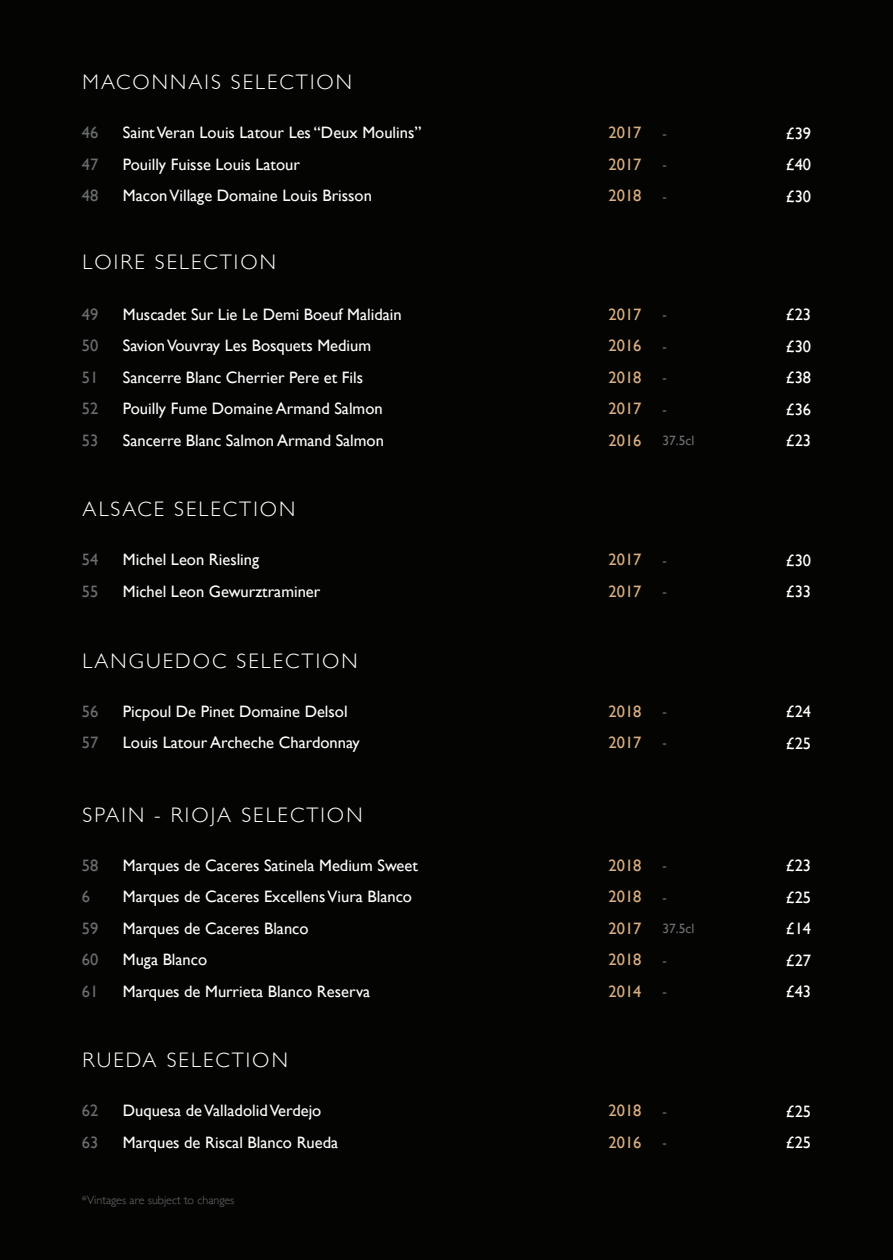
<style>
.page{position:relative;width:893px;height:1260px;background:#fff}
.page>*{position:absolute;margin:0;border:0;box-sizing:border-box;transform-origin:0 0}
.t1{font:300 21px "Gill Sans";letter-spacing:.1em;color:#fff}
.t2{font:16.5px/31.5px "Gill Sans";color:#fff}
.t3{font:16.5px/31.5px "Gill Sans";color:#dbaf81;text-align:justify}
.t4{font:16.5px/31.5px "Gill Sans";color:#6c6d70}
.t5{font:13.5px "Gill Sans";color:#6c6d70}
.t6{font:300 12px "Gill Sans";color:#6c6d70}
</style>
<div class="page">
<div style="left:0;top:0;width:893px;height:1259px;background:#040503"></div>
<p class="t1" style="left:83px;top:66px;width:271px">MACONNAIS SELECTION</p>
<p class="t2" style="left:123px;top:117px;width:300px">Saint Veran Louis Latour Les “Deux Moulins”<br>Pouilly Fuisse Louis Latour<br>Macon Village Domaine Louis Brisson</p>
<p class="t4" style="left:82px;top:117px;width:18px;text-align:justify">46<br>47<br>48</p>
<p class="t3" style="left:609px;top:117px;width:34px">2017<br>2017<br>2018</p>
<p class="t5" style="left:662px;top:125px;width:6px">-</p>
<p class="t5" style="left:662px;top:157px;width:6px">-</p>
<p class="t5" style="left:662px;top:188px;width:6px">-</p>
<p class="t1" style="left:83px;top:246px;width:195px">LOIRE SELECTION</p>
<p class="t2" style="left:123px;top:298px;width:280px">Muscadet Sur Lie Le Demi Boeuf Malidain Savion Vouvray Les Bosquets Medium Sancerre Blanc Cherrier Pere et Fils Pouilly Fume Domaine Armand Salmon Sancerre Blanc Salmon Armand Salmon</p>
<p class="t4" style="left:82px;top:298px;width:18px;text-align:justify">49<br>50<br>51<br>52<br>53</p>
<p class="t3" style="left:609px;top:298px;width:34px">2017<br>2016<br>2018<br>2017<br>2016</p>
<p class="t5" style="left:662px;top:307px;width:6px">-</p>
<p class="t5" style="left:662px;top:338px;width:6px">-</p>
<p class="t5" style="left:662px;top:370px;width:6px">-</p>
<p class="t5" style="left:662px;top:401px;width:6px">-</p>
<p class="t5" style="left:662px;top:433px;width:34px">37.5cl</p>
<p class="t1" style="left:83px;top:492px;width:214px">ALSACE SELECTION</p>
<p class="t2" style="left:123px;top:543px;width:199px">Michel Leon Riesling<br>Michel Leon Gewurztraminer</p>
<p class="t4" style="left:82px;top:543px;width:18px">54<br>55</p>
<p class="t3" style="left:609px;top:543px;width:34px">2017<br>2017</p>
<p class="t5" style="left:662px;top:552px;width:6px">-</p>
<p class="t5" style="left:662px;top:583px;width:6px">-</p>
<p class="t1" style="left:83px;top:644px;width:277px">LANGUEDOC SELECTION</p>
<p class="t2" style="left:123px;top:695px;width:238px">Picpoul De Pinet Domaine Delsol<br>Louis Latour Archeche Chardonnay</p>
<p class="t4" style="left:82px;top:695px;width:18px">56<br>57</p>
<p class="t3" style="left:609px;top:695px;width:34px">2018<br>2017</p>
<p class="t5" style="left:662px;top:703px;width:6px">-</p>
<p class="t5" style="left:662px;top:735px;width:6px">-</p>
<p class="t1" style="left:83px;top:798px;width:281px">SPAIN - RIOJA SELECTION</p>
<p class="t2" style="left:123px;top:849px;width:297px">Marques de Caceres Satinela Medium Sweet<br>Marques de Caceres Excellens Viura Blanco<br>Marques de Caceres Blanco<br>Muga Blanco<br>Marques de Murrieta Blanco Reserva</p>
<p class="t4" style="left:82px;top:849px;width:18px">58<br>6<br>59<br>60<br>61</p>
<p class="t3" style="left:609px;top:849px;width:34px">2018<br>2018<br>2017<br>2018<br>2014</p>
<p class="t5" style="left:662px;top:857px;width:6px">-</p>
<p class="t5" style="left:662px;top:889px;width:6px">-</p>
<p class="t5" style="left:662px;top:920px;width:34px">37.5cl</p>
<p class="t5" style="left:662px;top:952px;width:6px">-</p>
<p class="t5" style="left:662px;top:983px;width:6px">-</p>
<p class="t1" style="left:83px;top:1043px;width:207px">RUEDA SELECTION</p>
<p class="t2" style="left:123px;top:1094px;width:217px">Duquesa de Valladolid Verdejo<br>Marques de Riscal Blanco Rueda</p>
<p class="t4" style="left:82px;top:1094px;width:18px">62<br>63</p>
<p class="t3" style="left:609px;top:1094px;width:34px">2018<br>2016</p>
<p class="t5" style="left:662px;top:1103px;width:6px">-</p>
<p class="t5" style="left:662px;top:1134px;width:6px">-</p>
<p class="t6" style="left:82px;top:1190px;width:154px">*Vintages are subject to changes</p>
<p class="t2" style="left:786px;top:117px;width:27px;text-align:justify">£39 £40 £30</p>
<p class="t2" style="left:786px;top:299px;width:27px;text-align:justify">£23 £30 £38 £36 £23</p>
<p class="t2" style="left:786px;top:544px;width:27px">£30 £33</p>
<p class="t2" style="left:786px;top:695px;width:27px">£24 £25</p>
<p class="t2" style="left:786px;top:849px;width:27px;text-align:justify">£23 £25 £14 £27 £43</p>
<p class="t2" style="left:786px;top:1095px;width:27px">£25 £25</p>
</div>
